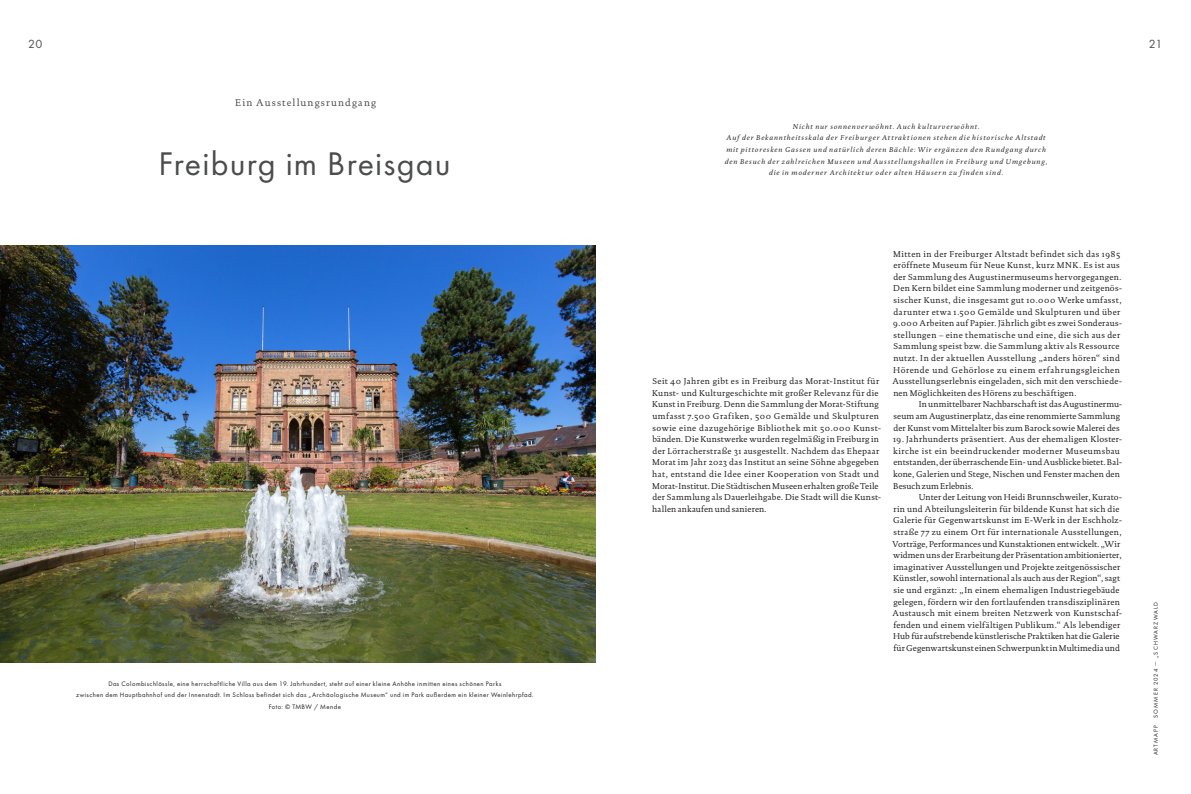
<style>
.page{position:relative;width:1191px;height:794px;background:#fff}
.page>*{position:absolute;margin:0;border:0;box-sizing:border-box;transform-origin:0 0}
.t1{font:34px "Futura PT";letter-spacing:.035em;color:#4b4c4d}
.t2{font:12.2px "Futura PT";color:#4b4c4d}
.t3{font:10px "DTL Documenta T";letter-spacing:.11em;color:#4b4c4d}
.t4{font:8.6px/11.6px "DTL Documenta ST";letter-spacing:.03em;color:#231f20}
.t5{font:8.6px/11.6px "DTL Documenta ST";letter-spacing:.01em;color:#231f20}
.t6{font:italic 7px/11.6px "DTL Documenta ST";letter-spacing:.12em;color:#231f20;text-align:center}
.t7{font:6.8px/11.6px "Futura PT";letter-spacing:.06em;color:#231f20;text-align:center}
.t8{font:6px "Futura PT";letter-spacing:.175em;color:#231f20}
</style>
<div class="page">
<img style="left:0;top:245px;width:595px;height:417px">
<h2 class="t2" style="left:28px;top:36px;width:16px">20</h2>
<h2 class="t2" style="left:1148px;top:36px;width:15px">21</h2>
<p class="t3" style="left:235px;top:96px;width:142px">Ein Ausstellungsrundgang</p>
<h1 class="t1" style="left:158px;top:144px;width:294px">Freiburg im Breisgau</h1>
<p class="t7" style="left:76px;top:678px;width:459px">Das Colombischlössle, eine herrschaftliche Villa aus dem 19. Jahrhundert, steht auf einer kleine Anhöhe inmitten eines schönen Parks<br>zwischen dem Hauptbahnhof und der Innenstadt. Im Schloss befindet sich das „Archäologische Museum“ und im Park außerdem ein kleiner Weinlehrpfad.<br>Foto: © TMBW / Mende</p>
<p class="t6" style="left:725px;top:121px;width:324px">Nicht nur sonnenverwöhnt. Auch kulturverwöhnt.<br>Auf der Bekanntheitsskala der Freiburger Attraktionen stehen die historische Altstadt mit pittoresken Gassen und natürlich deren Bächle: Wir ergänzen den Rundgang durch den Besuch der zahlreichen Museen und Ausstellungshallen in Freiburg und Umgebung, die in moderner Architektur oder alten Häusern zu finden sind.</p>
<p class="t4" style="left:652px;top:375px;width:231px">Seit 40 Jahren gibt es in Freiburg das Morat-Institut für Kunst- und Kulturgeschichte mit großer Relevanz für die Kunst in Freiburg. Denn die Sammlung der Morat-Stiftung umfasst 7.500 Grafiken, 500 Gemälde und Skulpturen sowie eine dazugehörige Bibliothek mit 50.000 Kunst&shy;bänden. Die Kunstwerke wurden regelmäßig in Freiburg in der Lörracherstraße 31 ausgestellt. Nachdem das Ehepaar Morat im Jahr 2023 das Institut an seine Söhne abgegeben hat, entstand die Idee einer Kooperation von Stadt und Morat-Institut. Die Städtischen Museen erhalten große Teile der Sammlung als Dauerleihgabe. Die Stadt will die Kunst&shy;hallen ankaufen und sanieren.</p>
<p class="t4" style="left:892px;top:248px;width:231px">Mitten in der Freiburger Altstadt befindet sich das 1985 eröffnete Museum für Neue Kunst, kurz MNK. Es ist aus der Sammlung des Augustinermuseums hervorgegangen.<br>Den Kern bildet eine Sammlung moderner und zeitgenös&shy;sischer Kunst, die insgesamt gut 10.000 Werke umfasst, darunter etwa 1.500 Gemälde und Skulpturen und über 9.000 Arbeiten auf Papier. Jährlich gibt es zwei Sonderaus&shy;stellungen – eine thematische und eine, die sich aus der Sammlung speist bzw. die Sammlung aktiv als Ressource nutzt. In der aktuellen Ausstellung „anders hören“ sind Hörende und Gehörlose zu einem erfahrungsgleichen Ausstellungserlebnis eingeladen, sich mit den verschiede&shy;nen Möglichkeiten des Hörens zu beschäftigen.</p>
<p class="t5" style="left:893px;top:398px;width:230px;text-indent:25px">In unmittelbarer Nachbarschaft ist das Augustinermu&shy;seum am Augustinerplatz, das eine renommierte Sammlung der Kunst vom Mittelalter bis zum Barock sowie Malerei des</p>
<p class="t4" style="left:893px;top:433px;width:231px">19. Jahrhunderts präsentiert. Aus der ehemaligen Kloster&shy;kirche ist ein beeindruckender moderner Museumsbau entstanden, der überraschende Ein- und Ausblicke bietet. Bal&shy;kone, Galerien und Stege, Nischen und Fenster machen den Besuch zum Erlebnis.</p>
<p class="t4" style="left:892px;top:491px;width:231px;text-indent:26px">Unter der Leitung von Heidi Brunnschweiler, Kurato&shy;rin und Abteilungsleiterin für bildende Kunst hat sich die Galerie für Gegenwartskunst im E-Werk in der Eschholz&shy;straße 77 zu einem Ort für internationale Ausstellungen, Vorträge, Performances und Kunstaktionen entwickelt. „Wir widmen uns der Erarbeitung der Präsentation ambitionierter, imaginativer Ausstellungen und Projekte zeitgenössischer Künstler, sowohl international als auch aus der Region“, sagt sie und ergänzt: „In einem ehemaligen Industriegebäude gelegen, fördern wir den fortlaufenden transdisziplinären Austausch mit einem breiten Netzwerk von Kunstschaf&shy;fenden und einem vielfältigen Publikum.“ Als lebendiger Hub für aufstrebende künstlerische Praktiken hat die Galerie für Gegenwartskunst einen Schwerpunkt in Multimedia und</p>
<p class="t8" style="left:1152px;top:717px;width:117px;rotate:-90deg">SOMMER 2024 — „SCHWARZWALD</p>
<p class="t8" style="left:1152px;top:755px;width:31px;rotate:-90deg">ARTMAPP</p>
</div>
